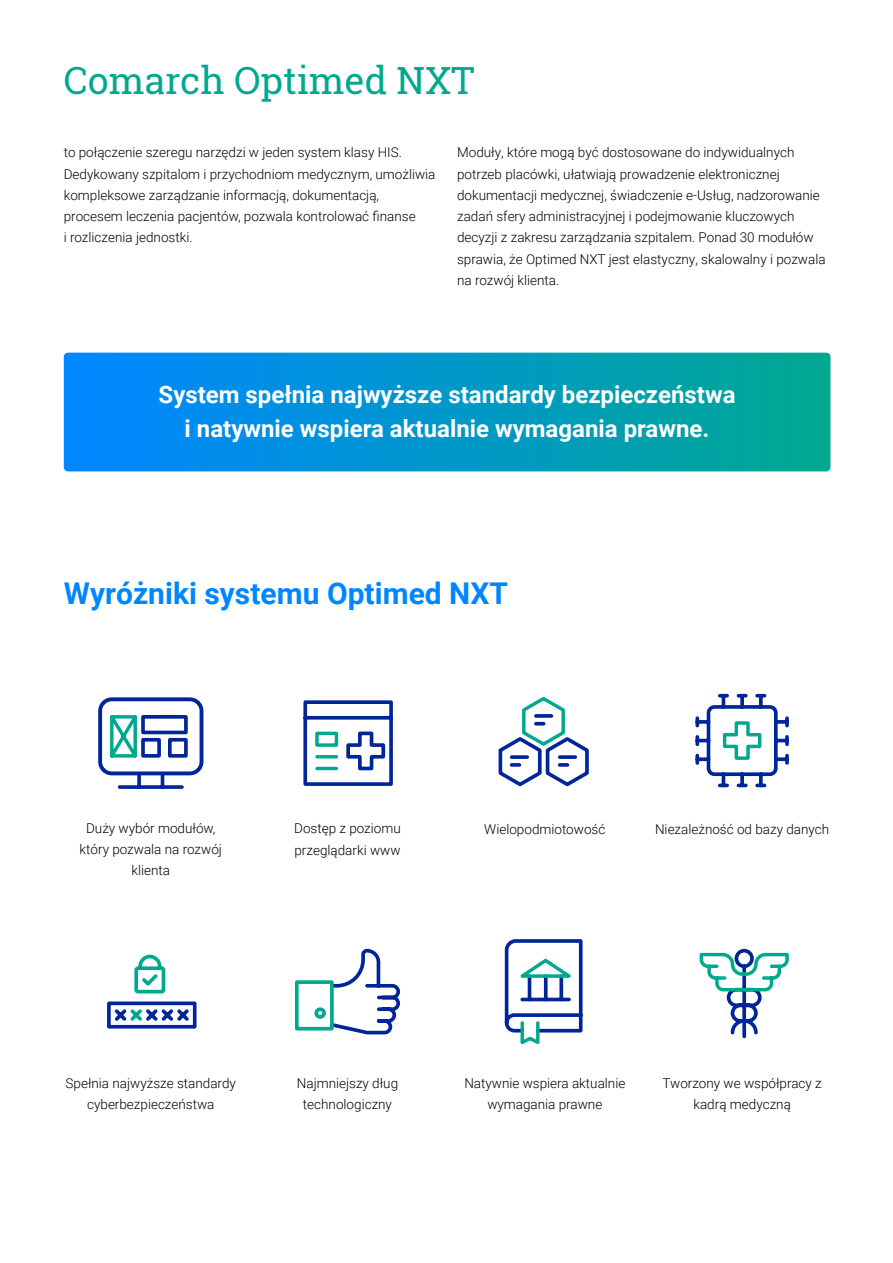
<style>
.page{position:relative;width:893px;height:1263px;background:#fff}
.page>*{position:absolute;margin:0;border:0;box-sizing:border-box;transform-origin:0 0}
.t1{font:37.5px "Roboto Slab";color:#00a98e}
.t2{font:700 30px "Roboto";color:#0086ff}
.t3{font:700 24px/34.5px "Roboto";color:#fff;text-align:center}
.t4{font:300 13.5px/21.3px "Roboto";color:#000;text-align:center}
</style>
<div class="page">
<svg style="left:64px;top:353px;width:766px;height:118px;background:#0097c9"></svg>
<svg style="left:98px;top:697px;width:105px;height:92px"></svg>
<svg style="left:303px;top:700px;width:90px;height:86px"></svg>
<svg style="left:498px;top:697px;width:91px;height:90px"></svg>
<svg style="left:695px;top:693px;width:94px;height:95px"></svg>
<svg style="left:107px;top:954px;width:90px;height:75px"></svg>
<svg style="left:294px;top:948px;width:106px;height:87px"></svg>
<svg style="left:504px;top:939px;width:79px;height:106px"></svg>
<svg style="left:699px;top:948px;width:90px;height:91px"></svg>
<h1 class="t1" style="left:64px;top:54px;width:412px">Comarch Optimed NXT</h1>
<p class="t4" style="left:64px;top:141px;width:373px;text-align:left">to połączenie szeregu narzędzi w jeden system klasy HIS.<br>Dedykowany szpitalom i przychodniom medycznym, umożliwia kompleksowe zarządzanie informacją, dokumentacją, procesem leczenia pacjentów, pozwala kontrolować finanse<br>i rozliczenia jednostki.</p>
<p class="t4" style="left:457px;top:141px;width:370px;text-align:left">Moduły, które mogą być dostosowane do indywidualnych potrzeb placówki, ułatwiają prowadzenie elektronicznej dokumentacji medycznej, świadczenie e-Usług, nadzorowanie zadań sfery administracyjnej i podejmowanie kluczowych decyzji z zakresu zarządzania szpitalem. Ponad 30 modułów sprawia, że Optimed NXT jest elastyczny, skalowalny i pozwala na rozwój klienta.</p>
<h3 class="t3" style="left:159px;top:376px;width:578px">System spełnia najwyższe standardy bezpieczeństwa i natywnie wspiera aktualnie wymagania prawne.</h3>
<h2 class="t2" style="left:64px;top:572px;width:446px">Wyróżniki systemu Optimed NXT</h2>
<p class="t4" style="left:80px;top:818px;width:144px">Duży wybór modułów, który pozwala na rozwój klienta</p>
<p class="t4" style="left:294px;top:818px;width:108px;text-align:left">Dostęp z poziomu przeglądarki www</p>
<p class="t4" style="left:484px;top:817px;width:123px">Wielopodmiotowość</p>
<p class="t4" style="left:655px;top:817px;width:176px">Niezależność od bazy danych</p>
<p class="t4" style="left:66px;top:1072px;width:172px">Spełnia najwyższe standardy cyberbezpieczeństwa</p>
<p class="t4" style="left:297px;top:1072px;width:103px">Najmniejszy dług technologiczny</p>
<p class="t4" style="left:464px;top:1072px;width:163px">Natywnie wspiera aktualnie wymagania prawne</p>
<p class="t4" style="left:662px;top:1072px;width:161px">Tworzony we współpracy z kadrą medyczną</p>
</div>
